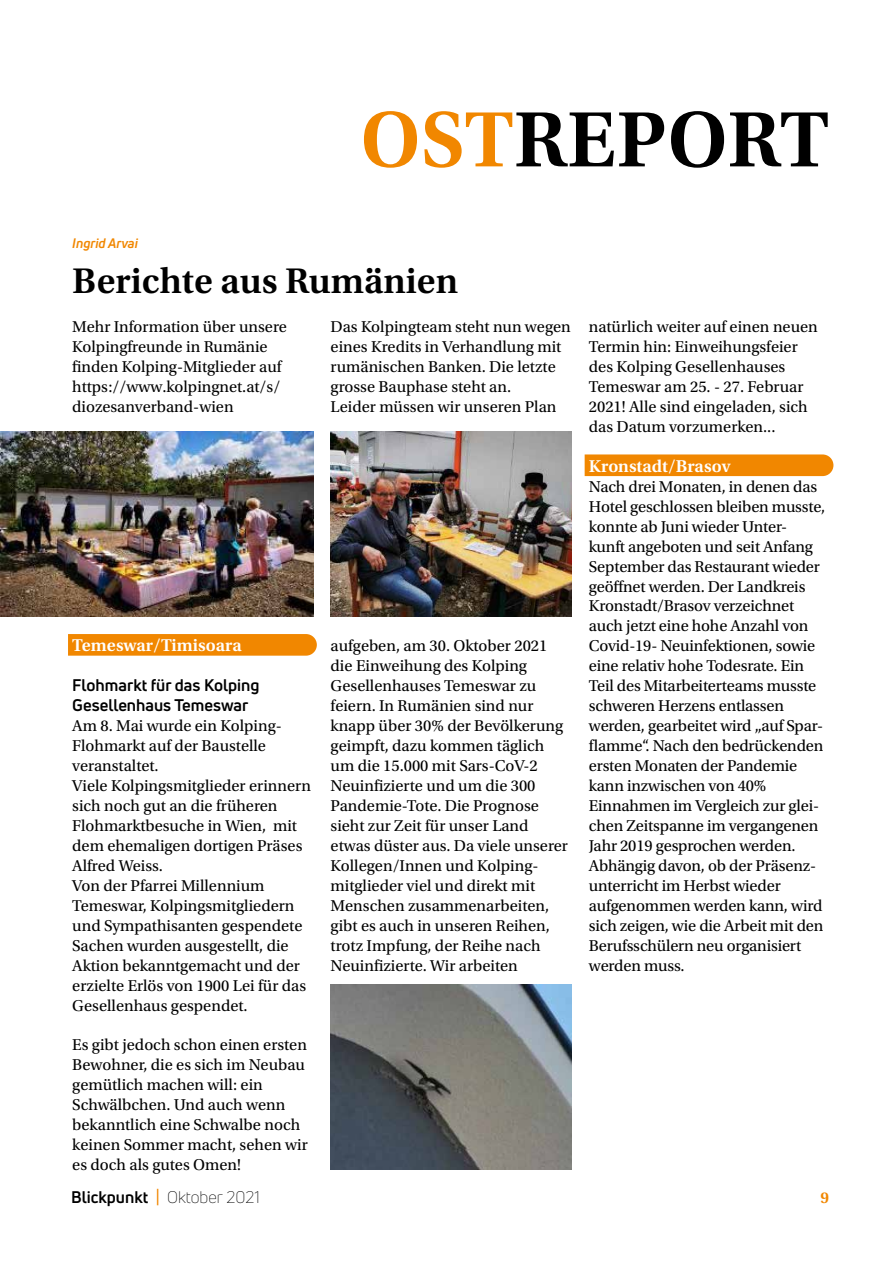
<style>
.page{position:relative;width:893px;height:1263px;background:#fff}
.page>*{position:absolute;margin:0;border:0;box-sizing:border-box;transform-origin:0 0}
.t1{font:600 82.5px "Utopia Std";color:#000}
.t2{font:600 37.5px "Utopia Std";color:#000}
.t3{font:600 18px "Utopia Std";color:#fff}
.t4{font:16.5px/20px "Utopia Std";color:#000}
.t5{font:700 16.5px/20px "Uni Neue";color:#000}
.t6{font:300 16.5px "Uni Neue";color:#000}
.t7{font:600 16.5px "Utopia Std";color:#f18700}
.t8{font:italic 700 13.5px "Uni Neue";color:#f18700}
.s1{color:#f18700}
.s2{font-weight:700}
.s3{font-weight:400;color:#f18700}
</style>
<div class="page">
<svg style="left:68px;top:634px;width:249px;height:22px;background:#f18a06"></svg>
<div style="left:585px;top:454px;width:248px;height:22px;background:#f18700"></div>
<img style="left:0;top:432px;width:313px;height:185px">
<img style="left:330px;top:432px;width:241px;height:185px">
<img style="left:330px;top:985px;width:241px;height:184px">
<h1 class="t1" style="left:361px;top:93px;width:470px"><span class="s1">OST</span>REPORT</h1>
<p class="t8" style="left:72px;top:235px;width:67px">Ingrid Arvai</p>
<h2 class="t2" style="left:72px;top:260px;width:387px">Berichte aus Rumänien</h2>
<p class="t4" style="left:72px;top:317px;width:216px">Mehr Information über unsere<br>Kolpingfreunde in Rumänie finden Kolping-Mitglieder auf https://www.kolpingnet.at/s/ diozesanverband-wien</p>
<p class="t4" style="left:331px;top:317px;width:242px">Das Kolpingteam steht nun wegen eines Kredits in Verhandlung mit rumänischen Banken. Die letzte grosse Bauphase steht an.<br>Leider müssen wir unseren Plan</p>
<p class="t3" style="left:72px;top:635px;width:171px">Temeswar/Timisoara</p>
<p class="t5" style="left:72px;top:675px;width:189px">Flohmarkt für das Kolping<br>Gesellenhaus Temeswar</p>
<p class="t4" style="left:72px;top:716px;width:240px">Am 8. Mai wurde ein Kolping-<br>Flohmarkt auf der Baustelle veranstaltet.<br>Viele Kolpingsmitglieder erinnern sich noch gut an die früheren<br>Flohmarktbesuche in Wien, mit dem ehemaligen dortigen Präses<br>Alfred Weiss.<br>Von der Pfarrei Millennium<br>Temeswar, Kolpingsmitgliedern und Sympathisanten gespendete<br>Sachen wurden ausgestellt, die<br>Aktion bekanntgemacht und der erzielte Erlös von 1900 Lei für das<br>Gesellenhaus gespendet.</p>
<p class="t4" style="left:72px;top:1035px;width:237px">Es gibt jedoch schon einen ersten<br>Bewohner, die es sich im Neubau gemütlich machen will: ein<br>Schwälbchen. Und auch wenn bekanntlich eine Schwalbe noch keinen Sommer macht, sehen wir es doch als gutes Omen!</p>
<p class="t4" style="left:331px;top:636px;width:239px">aufgeben, am 30. Oktober 2021 die Einweihung des Kolping<br>Gesellenhauses Temeswar zu feiern. In Rumänien sind nur knapp über 30% der Bevölkerung geimpft, dazu kommen täglich um die 15.000 mit Sars-CoV-2<br>Neuinfizierte und um die 300<br>Pandemie-Tote. Die Prognose sieht zur Zeit für unser Land etwas düster aus. Da viele unserer<br>Kollegen/Innen und Kolping&shy;mitglieder viel und direkt mit<br>Menschen zusammenarbeiten, gibt es auch in unseren Reihen, trotz Impfung, der Reihe nach<br>Neuinfizierte. Wir arbeiten</p>
<p class="t4" style="left:589px;top:317px;width:230px">natürlich weiter auf einen neuen<br>Termin hin: Einweihungsfeier des Kolping Gesellenhauses<br>Temeswar am 25. - 27. Februar<br>2021! Alle sind eingeladen, sich das Datum vorzumerken...</p>
<p class="t3" style="left:589px;top:456px;width:143px">Kronstadt/Brasov</p>
<p class="t4" style="left:589px;top:477px;width:238px">Nach drei Monaten, in denen das<br>Hotel geschlossen bleiben musste, konnte ab Juni wieder Unter&shy;kunft angeboten und seit Anfang<br>September das Restaurant wieder geöffnet werden. Der Landkreis<br>Kronstadt/Brasov verzeichnet auch jetzt eine hohe Anzahl von<br>Covid-19- Neuinfektionen, sowie eine relativ hohe Todesrate. Ein<br>Teil des Mitarbeiterteams musste schweren Herzens entlassen werden, gearbeitet wird „auf Spar&shy;flamme“. Nach den bedrückenden ersten Monaten der Pandemie kann inzwischen von 40%<br>Einnahmen im Vergleich zur glei&shy;chen Zeitspanne im vergangenen<br>Jahr 2019 gesprochen werden.<br>Abhängig davon, ob der Präsenz&shy;unterricht im Herbst wieder aufgenommen werden kann, wird sich zeigen, wie die Arbeit mit den<br>Berufsschülern neu organisiert werden muss.</p>
<p class="t6" style="left:71px;top:1187px;width:190px"><span class="s2">Blickpunkt</span> <span class="s3">|</span> Oktober 2021</p>
<p class="t7" style="left:821px;top:1188px;width:10px">9</p>
</div>
